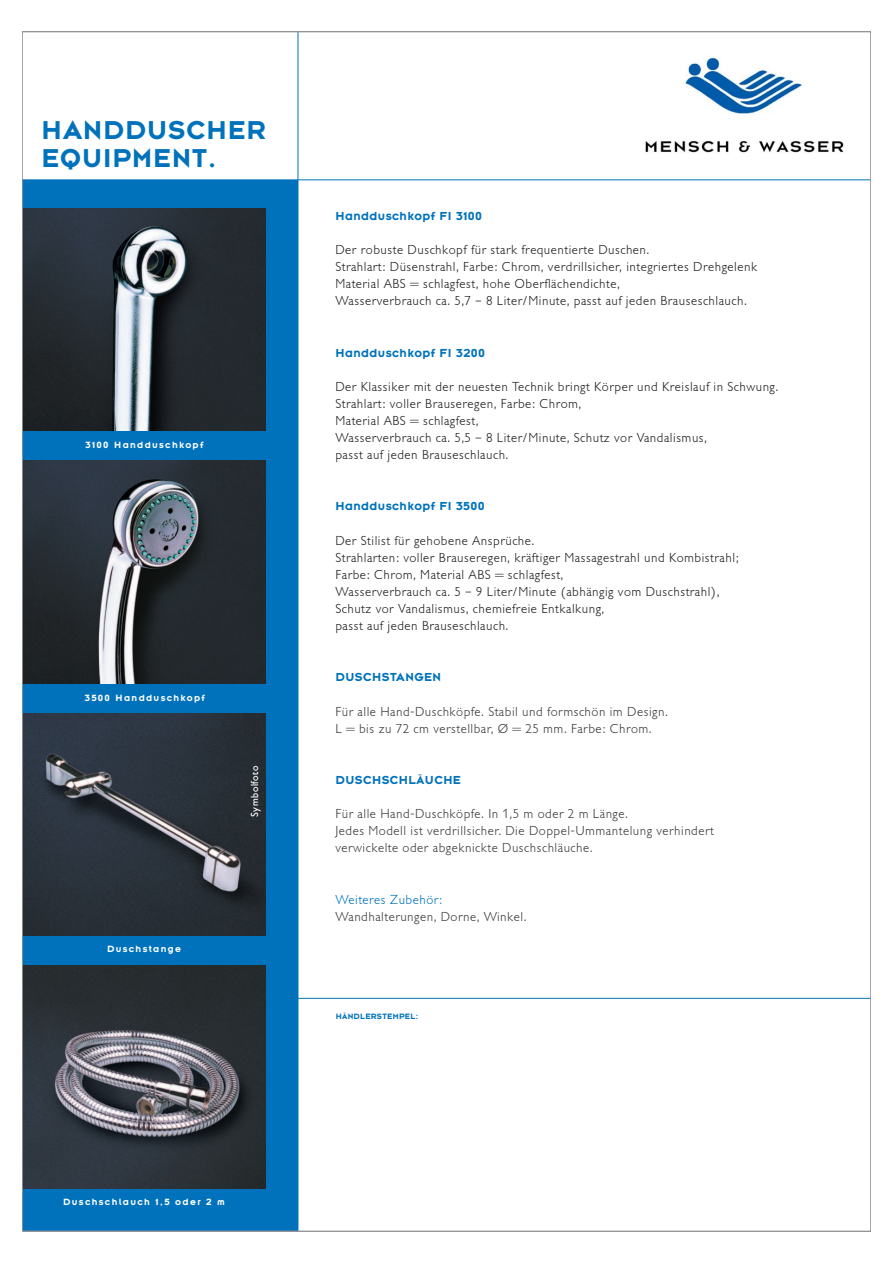
<style>
.page{position:relative;width:893px;height:1263px;background:#fff}
.page>*{position:absolute;margin:0;border:0;box-sizing:border-box;transform-origin:0 0}
.t1{font:500 28.5px/28.5px "Bonn";letter-spacing:.05em;color:#0072bc}
.t2{font:300 12.9px/17.1px "GI16";letter-spacing:.05em;color:#231f20}
.t3{font:300 12.9px/17.1px "GI16";letter-spacing:.05em;color:#3d3b3c}
.t4{font:500 12.9px "Bonn";letter-spacing:.05em;color:#0072bc}
.t5{font:300 12.9px "GI16";letter-spacing:.05em;color:#0072bc}
.t6{font:500 10.05px "Bonn";letter-spacing:.15em;color:#fff}
.t7{font:10.05px "GI16";letter-spacing:.05em;color:#fff}
.t8{font:500 8.55px "Bonn";letter-spacing:.04em;color:#0072bc}
</style>
<div class="page">
<img style="left:645px;top:57px;width:199px;height:96px">
<div style="left:22px;top:180px;width:276px;height:1051px;background:#0072bc"></div>
<hr style="left:22px;top:179px;width:848px;height:1px;background:#0072bc">
<hr style="left:22px;top:998px;width:848px;height:1px;background:#0072bc">
<hr style="left:297px;top:32px;width:1px;height:1199px;background:#0072bc">
<img style="left:24px;top:713px;width:242px;height:223px">
<img style="left:24px;top:208px;width:242px;height:223px">
<img style="left:24px;top:966px;width:242px;height:223px">
<img style="left:24px;top:461px;width:242px;height:222px">
<h1 class="t1" style="left:41px;top:118px;width:225px">HANDDUSCHER<br>EQUIPMENT.</h1>
<p class="t6" style="left:85px;top:442px;width:119px">3100 Handduschkopf</p>
<p class="t6" style="left:85px;top:695px;width:121px">3500 Handduschkopf</p>
<p class="t7" style="left:251px;top:817px;width:53px;rotate:-90deg">Symbolfoto</p>
<p class="t6" style="left:107px;top:946px;width:75px">Duschstange</p>
<p class="t4" style="left:335px;top:212px;width:148px">Handduschkopf FI 3100</p>
<p class="t2" style="left:335px;top:242px;width:423px">Der robuste Duschkopf für stark frequentierte Duschen.<br>Strahlart: Düsenstrahl, Farbe: Chrom, verdrillsicher, integriertes Drehgelenk Material ABS = schlagfest, hohe Oberflächendichte,<br>Wasserverbrauch ca. 5,7 – 8 Liter/Minute, passt auf jeden Brauseschlauch.</p>
<p class="t4" style="left:335px;top:348px;width:151px">Handduschkopf FI 3200</p>
<p class="t2" style="left:335px;top:379px;width:444px">Der Klassiker mit der neuesten Technik bringt Körper und Kreislauf in Schwung.<br>Strahlart: voller Brauseregen, Farbe: Chrom,<br>Material ABS = schlagfest,<br>Wasserverbrauch ca. 5,5 – 8 Liter/Minute, Schutz vor Vandalismus,<br>passt auf jeden Brauseschlauch.</p>
<p class="t4" style="left:335px;top:502px;width:150px">Handduschkopf FI 3500</p>
<p class="t2" style="left:335px;top:533px;width:404px">Der Stilist für gehobene Ansprüche.<br>Strahlarten: voller Brauseregen, kräftiger Massagestrahl und Kombistrahl; Farbe: Chrom, Material ABS = schlagfest,<br>Wasserverbrauch ca. 5 – 9 Liter/Minute (abhängig vom Duschstrahl), Schutz vor Vandalismus, chemiefreie Entkalkung,<br>passt auf jeden Brauseschlauch.</p>
<p class="t4" style="left:335px;top:673px;width:107px">DUSCHSTANGEN</p>
<p class="t3" style="left:335px;top:704px;width:333px">Für alle Hand-Duschköpfe. Stabil und formschön im Design.<br>L = bis zu 72 cm verstellbar, Ø = 25 mm. Farbe: Chrom.</p>
<p class="t4" style="left:335px;top:776px;width:127px">DUSCHSCHLÄUCHE</p>
<p class="t3" style="left:335px;top:807px;width:380px">Für alle Hand-Duschköpfe. In 1,5 m oder 2 m Länge.<br>Jedes Modell ist verdrillsicher. Die Doppel-Ummantelung verhindert verwickelte oder abgeknickte Duschschläuche.</p>
<p class="t5" style="left:335px;top:895px;width:108px">Weiteres Zubehör:</p>
<p class="t3" style="left:335px;top:909px;width:192px">Wandhalterungen, Dorne, Winkel.</p>
<p class="t8" style="left:336px;top:1013px;width:83px">HÄNDLERSTEMPEL:</p>
<p class="t6" style="left:63px;top:1199px;width:163px">Duschschlauch 1,5 oder 2 m</p>
</div>
